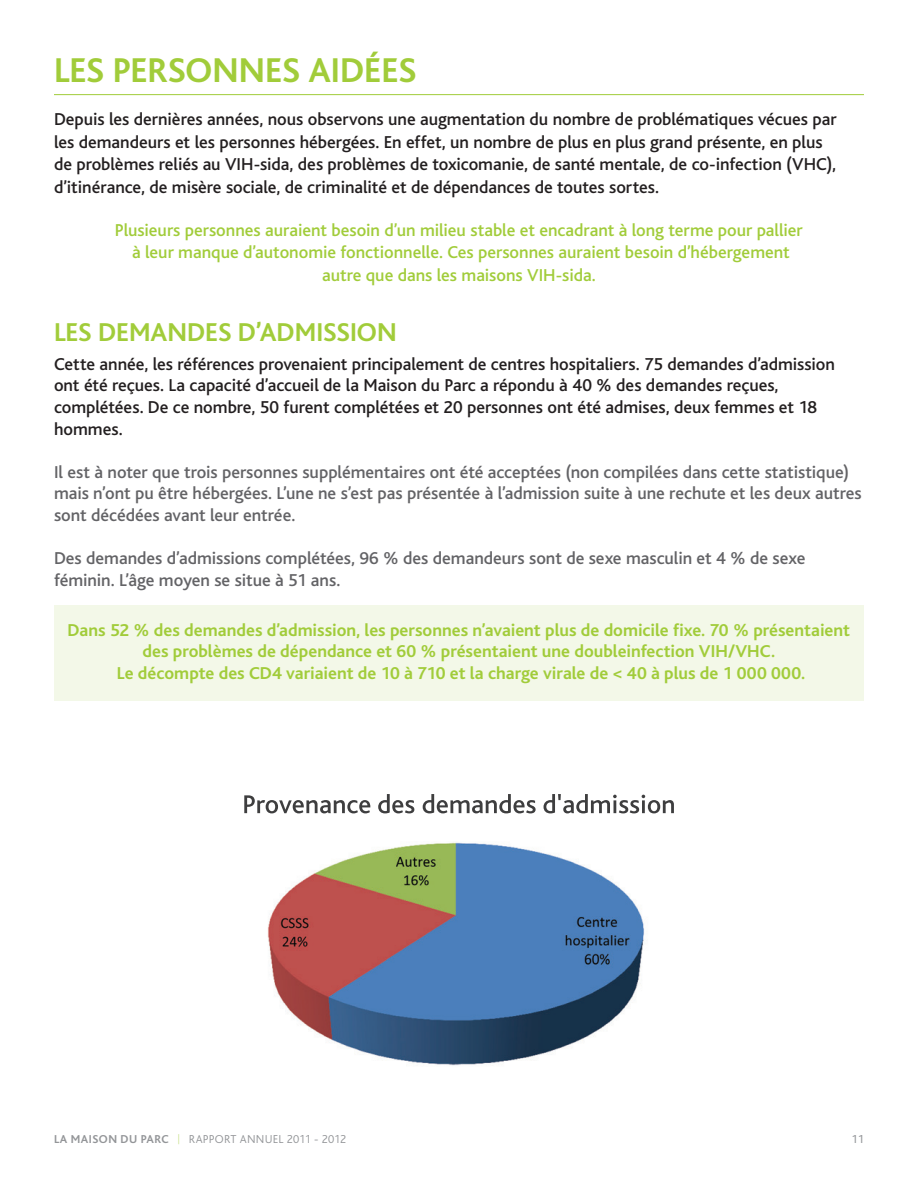
<style>
.page{position:relative;width:918px;height:1188px;background:#fff}
.page>*{position:absolute;margin:0;border:0;box-sizing:border-box;transform-origin:0 0}
.t1{font:700 36px "Bliss";color:#a1cc3a}
.t2{font:700 27px "Bliss";color:#a1cc3a}
.t3{font:500 18px/22.5px "Bliss";color:#231f20}
.t4{font:500 18px/21.6px "Bliss";color:#636366}
.t5{font:700 18px/21.6px "Bliss";letter-spacing:-.005em;color:#a1cc3a;text-align:center}
.t6{font:500 18px/22.5px "Bliss";color:#a1cc3a;text-align:center}
.t7{font:300 12px "Bliss";letter-spacing:.02em;color:#939598}
.t8{font:12px "Bliss";color:#939598}
.s1{font-weight:700}
.s2{font-family:"Avant Garde";font-weight:200;color:#a1cc3a}
</style>
<div class="page">
<div style="left:54px;top:605px;width:810px;height:95px;background:#f3f8e8"></div>
<hr style="left:54px;top:94px;width:810px;height:1px;background:#a1cc3a">
<svg style="left:244px;top:795px;width:126px;height:18px"></svg>
<svg style="left:378px;top:794px;width:36px;height:19px"></svg>
<svg style="left:423px;top:794px;width:113px;height:19px"></svg>
<svg style="left:544px;top:794px;width:130px;height:19px"></svg>
<img style="left:267px;top:842px;width:377px;height:224px">
<p class="t1" style="left:54px;top:51px;width:364px">Les personnes aidées</p>
<p class="t3" style="left:54px;top:109px;width:784px">Depuis les dernières années, nous observons une augmentation du nombre de problématiques vécues par les demandeurs et les personnes hébergées. En effet, un nombre de plus en plus grand présente, en plus de problèmes reliés au VIH-sida, des problèmes de toxicomanie, de santé mentale, de co-infection (VHC), d’itinérance, de misère sociale, de criminalité et de dépendances de toutes sortes.</p>
<p class="t6" style="left:115px;top:219px;width:689px">Plusieurs personnes auraient besoin d’un milieu stable et encadrant à long terme pour pallier à leur manque d’autonomie fonctionnelle. Ces personnes auraient besoin d’hébergement autre que dans les maisons VIH-sida.</p>
<p class="t2" style="left:54px;top:318px;width:344px">Les demandes d’admission</p>
<p class="t3" style="left:54px;top:353px;width:783px;line-height:21.6px">Cette année, les références provenaient principalement de centres hospitaliers. 75 demandes d’admission ont été reçues. La capacité d’accueil de la Maison du Parc a répondu à 40 % des demandes reçues, complétées. De ce nombre, 50 furent complétées et 20 personnes ont été admises, deux femmes et 18 hommes.</p>
<p class="t4" style="left:54px;top:461px;width:809px">Il est à noter que trois personnes supplémentaires ont été acceptées (non compilées dans cette statistique) mais n’ont pu être hébergées. L’une ne s’est pas présentée à l’admission suite à une rechute et les deux autres sont décédées avant leur entrée.</p>
<p class="t4" style="left:54px;top:548px;width:753px">Des demandes d’admissions complétées, 96 % des demandeurs sont de sexe masculin et 4 % de sexe féminin. L’âge moyen se situe à 51 ans.</p>
<p class="t5" style="left:68px;top:619px;width:784px">Dans 52 % des demandes d’admission, les personnes n’avaient plus de domicile fixe. 70 % présentaient des problèmes de dépendance et 60 % présentaient une doubleinfection VIH/VHC.<br>Le décompte des CD4 variaient de 10 à 710 et la charge virale de &lt; 40 à plus de 1 000 000.</p>
<p class="t7" style="left:54px;top:1133px;width:294px"><span class="s1">La Maison du Parc</span> <span class="s2">|</span> RAPPORT ANNUEL 2011 - 2012</p>
<p class="t8" style="left:851px;top:1133px;width:14px">11</p>
</div>
